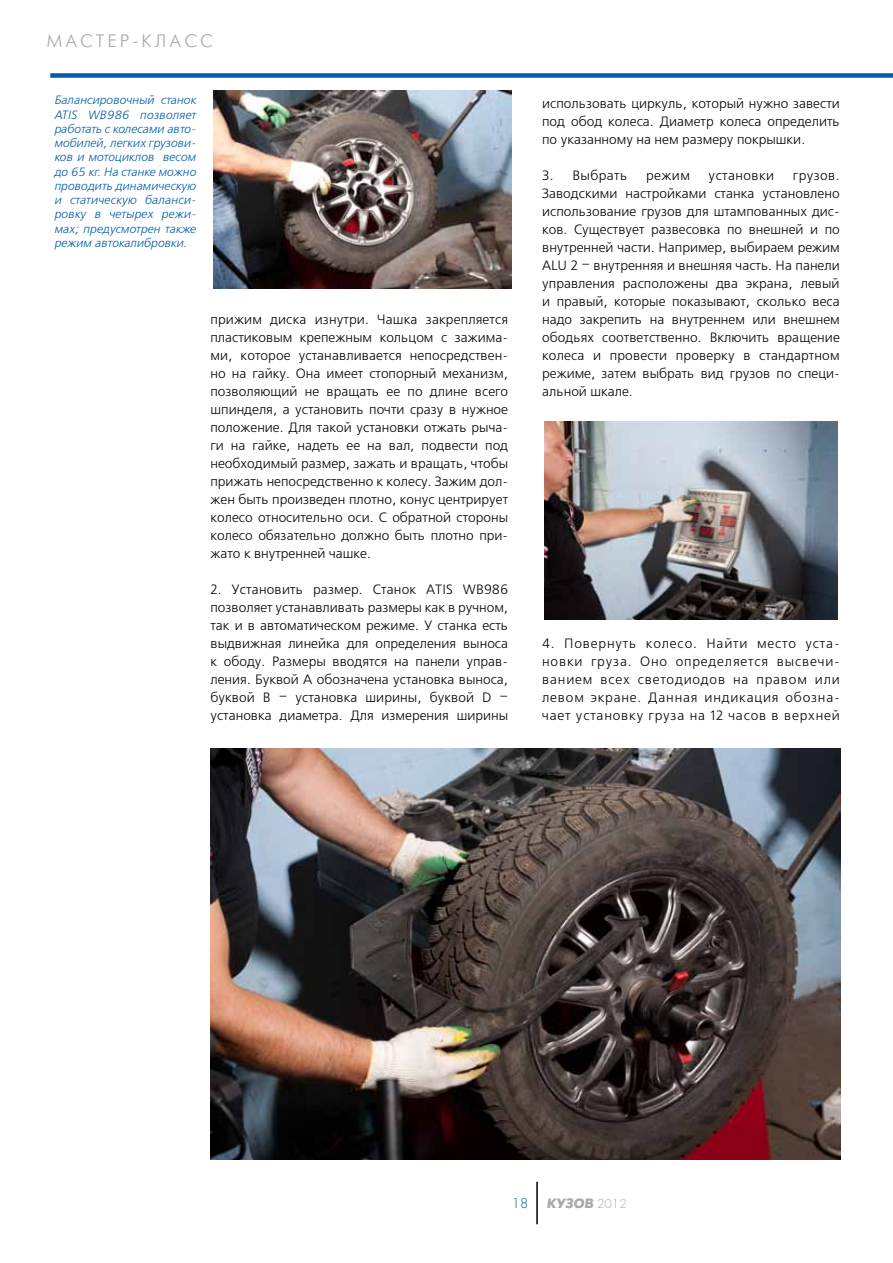
<style>
.page{position:relative;width:893px;height:1263px;background:#fff}
.page>*{position:absolute;margin:0;border:0;box-sizing:border-box;transform-origin:0 0}
.t1{font:18px "Futura Futuris Light C";letter-spacing:.175em;color:#a7a9ac}
.t2{font:13.5px/18px "Free Set C";color:#000;text-align:justify}
.t3{font:13.5px "Free Set C";letter-spacing:.03em;color:#000}
.t4{font:italic 700 13.5px "Futura Futuris C";color:#a7a9ac}
.t5{font:italic 12px/14.2px "Free Set C";color:#005baa;text-align:justify}
.s1{font-family:"Futura";font-weight:300;font-style:normal;font-size:15px;color:#005baa}
.s2{font-family:"Futura";font-weight:300;font-style:normal}
</style>
<div class="page">
<div style="left:50px;top:73px;width:843px;height:5px;background:#005baa"></div>
<hr style="left:536px;top:1182px;width:2px;height:42px;background:#000">
<img style="left:545px;top:421px;width:292px;height:198px">
<img style="left:213px;top:90px;width:298px;height:198px">
<img style="left:210px;top:748px;width:630px;height:411px">
<h1 class="t1" style="left:47px;top:32px;width:168px">МАСТЕР-КЛАСС</h1>
<p class="t5" style="left:54px;top:93px;width:143px">Балансировочный станок ATIS WB986 позволяет работать с колесами авто&shy;мобилей, легких грузови&shy;ков и мотоциклов весом до 65 кг. На станке можно проводить динамическую и статическую баланси&shy;ровку в четырех режи&shy;мах; предусмотрен также режим автокалибровки.</p>
<p class="t2" style="left:210px;top:311px;width:299px">прижим диска изнутри. Чашка закрепляется пластиковым крепежным кольцом с зажима&shy;ми, которое устанавливается непосредствен&shy;но на гайку. Она имеет стопорный механизм, позволяющий не вращать ее по длине всего шпинделя, а установить почти сразу в нужное положение. Для такой установки отжать рыча&shy;ги на гайке, надеть ее на вал, подвести под необходимый размер, зажать и вращать, чтобы прижать непосредственно к колесу. Зажим дол&shy;жен быть произведен плотно, конус центрирует колесо относительно оси. С обратной стороны колесо обязательно должно быть плотно при&shy;жато к внутренней чашке.</p>
<p class="t2" style="left:210px;top:581px;width:299px">2. Установить размер. Станок ATIS WB986 позволяет устанавливать размеры как в ручном, так и в автоматическом режиме. У станка есть выдвижная линейка для определения выноса к ободу. Размеры вводятся на панели управ&shy;ления. Буквой А обозначена установка выноса, буквой В – установка ширины, буквой D – установка диаметра. Для измерения ширины</p>
<p class="t2" style="left:542px;top:95px;width:299px">использовать циркуль, который нужно завести под обод колеса. Диаметр колеса определить по указанному на нем размеру покрышки.</p>
<p class="t3" style="left:542px;top:168px;width:87px">3. Выбрать</p>
<p class="t2" style="left:646px;top:167px;width:45px">режим</p>
<p class="t3" style="left:709px;top:168px;width:67px">установки</p>
<p class="t2" style="left:542px;top:167px;width:299px;text-indent:251px">грузов.<br>Заводскими настройками станка установлено использование грузов для штампованных дис&shy;ков. Существует развесовка по внешней и по внутренней части. Например, выбираем режим ALU 2 – внутренняя и внешняя часть. На панели управления расположены два экрана, левый и правый, которые показывают, сколько веса надо закрепить на внутреннем или внешнем ободьях соответственно. Включить вращение колеса и провести проверку в стандартном режиме, затем выбрать вид грузов по специ&shy;альной шкале.</p>
<p class="t2" style="left:542px;top:635px;width:299px">4. Повернуть колесо. Найти место уста&shy;новки груза. Оно определяется высвечи&shy;ванием всех светодиодов на правом или левом экране. Данная индикация обозна&shy;чает установку груза на 12 часов в верхней</p>
<p class="t4" style="left:512px;top:1196px;width:116px"><span class="s1">18</span> КУЗОВ <span class="s2">2012</span></p>
</div>
